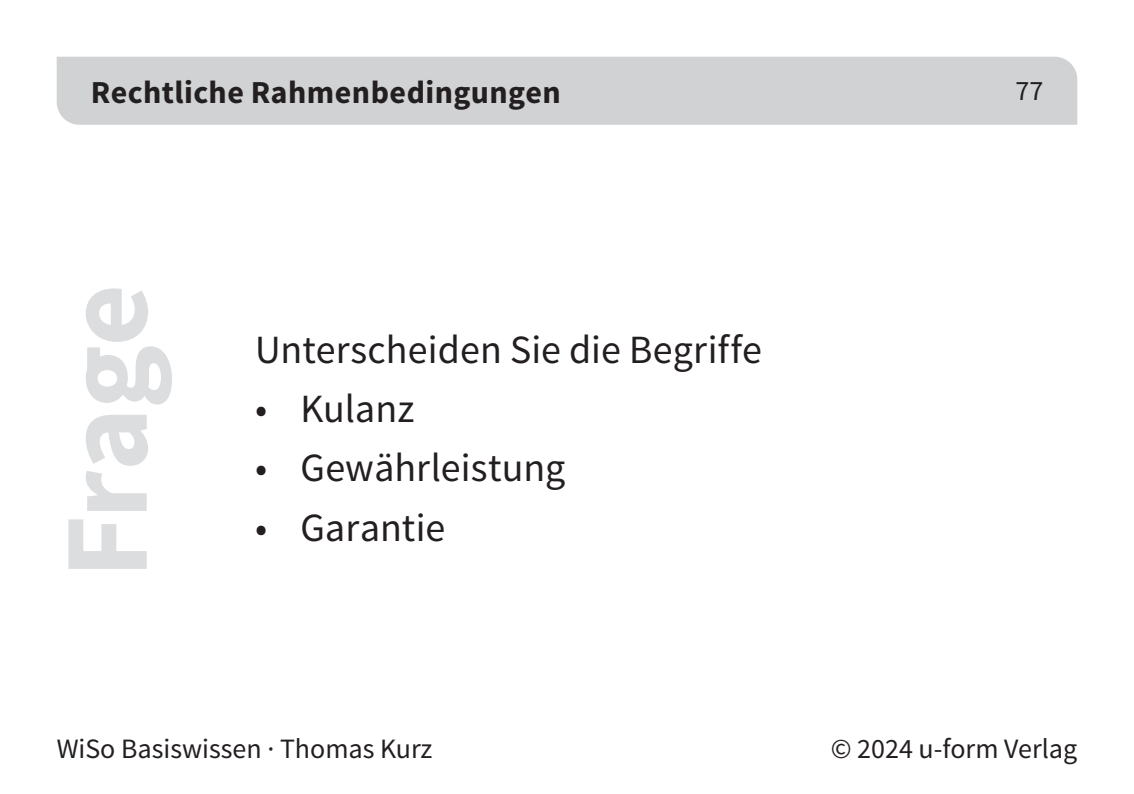
<style>
.page{position:relative;width:1134px;height:794px;background:#fff}
.page>*{position:absolute;margin:0;border:0;box-sizing:border-box;transform-origin:0 0}
.t1{font:700 120px "Source Sans Pro";letter-spacing:-.01em;color:#dcdddf}
.t2{font:40px "Source Sans Pro";color:#231f20}
.t3{font:700 32px "Source Sans Pro";letter-spacing:.015em;color:#231f20}
.t4{font:28px "Source Sans Pro";color:#231f20}
</style>
<div class="page">
<div style="left:57px;top:57px;width:1020px;height:68px;background:#d1d2d4"></div>
<p class="t3" style="left:91px;top:72px;width:472px">Rechtliche Rahmenbedingungen</p>
<h1 class="t1" style="left:30px;top:578px;width:295px;rotate:-90deg">Frage</h1>
<p class="t2" style="left:255px;top:324px;width:508px">Unterscheiden Sie die Begriffe</p>
<p class="t2" style="left:255px;top:384px;width:161px">• Kulanz</p>
<p class="t2" style="left:255px;top:443px;width:312px">• Gewährleistung</p>
<p class="t2" style="left:255px;top:502px;width:192px">• Garantie</p>
<p class="t4" style="left:1015px;top:73px;width:29px">77</p>
<p class="t4" style="left:57px;top:731px;width:377px">WiSo Basiswissen · Thomas Kurz</p>
<p class="t4" style="left:831px;top:731px;width:248px">© 2024 u-form Verlag</p>
</div>
